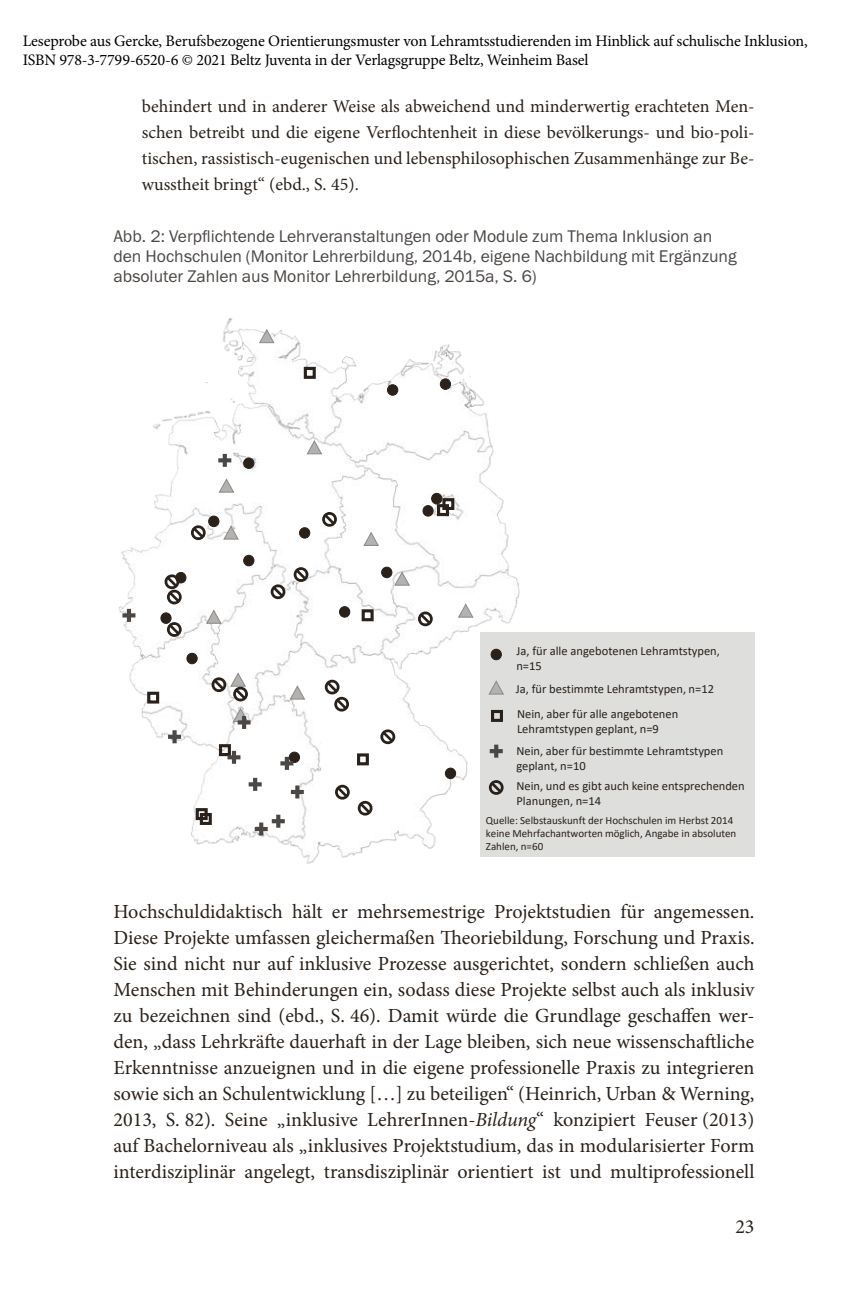
<style>
.page{position:relative;width:851px;height:1304px;background:#fff}
.page>*{position:absolute;margin:0;border:0;box-sizing:border-box;transform-origin:0 0}
.t1{font:20px/26px "Minion Pro";letter-spacing:-.005em;color:#29211a;text-align:justify}
.t2{font:18px/26px "Minion Pro";letter-spacing:-.005em;color:#29211a;text-align:justify}
.t3{font:17px/20.4px "Franklin Gothic Book ITC";color:#4b4744}
.t4{font:16px/19.2px "Minion Pro";letter-spacing:-.01em;color:#000}
.t5{font:12.4px/15px "Calibri";color:#29211a}
.t6{font:11px/13.2px "Calibri";color:#29211a}
.s1{font-style:italic}
</style>
<div class="page">
<div style="left:480px;top:632px;width:274px;height:225px;background:#dededd"></div>
<img style="left:118px;top:318px;width:402px;height:546px">
<div style="left:387px;top:385px;width:10px;height:10px;background:#29211a;border-radius:50%"></div>
<div style="left:387px;top:384px;width:11px;height:12px;border:1px solid #29211a;border-radius:50%"></div>
<div style="left:440px;top:379px;width:10px;height:10px;background:#29211a;border-radius:50%"></div>
<div style="left:440px;top:378px;width:11px;height:12px;border:1px solid #29211a;border-radius:50%"></div>
<div style="left:431px;top:493px;width:11px;height:11px;background:#29211a;border-radius:50%"></div>
<div style="left:431px;top:493px;width:11px;height:11px;border:1px solid #29211a;border-radius:50%"></div>
<div style="left:244px;top:458px;width:10px;height:10px;background:#29211a;border-radius:50%"></div>
<div style="left:243px;top:458px;width:11px;height:11px;border:1px solid #29211a;border-radius:50%"></div>
<div style="left:209px;top:516px;width:10px;height:11px;background:#29211a;border-radius:50%"></div>
<div style="left:208px;top:516px;width:11px;height:11px;border:1px solid #29211a;border-radius:50%"></div>
<div style="left:244px;top:555px;width:10px;height:11px;background:#29211a;border-radius:50%"></div>
<div style="left:243px;top:555px;width:11px;height:11px;border:1px solid #29211a;border-radius:50%"></div>
<div style="left:299px;top:528px;width:11px;height:10px;background:#29211a;border-radius:50%"></div>
<div style="left:299px;top:527px;width:11px;height:12px;border:1px solid #29211a;border-radius:50%"></div>
<div style="left:339px;top:607px;width:11px;height:10px;background:#29211a;border-radius:50%"></div>
<div style="left:339px;top:606px;width:11px;height:12px;border:1px solid #29211a;border-radius:50%"></div>
<div style="left:381px;top:567px;width:11px;height:11px;background:#29211a;border-radius:50%"></div>
<div style="left:381px;top:567px;width:11px;height:11px;border:1px solid #29211a;border-radius:50%"></div>
<div style="left:423px;top:506px;width:10px;height:10px;background:#29211a;border-radius:50%"></div>
<div style="left:422px;top:505px;width:11px;height:12px;border:1px solid #29211a;border-radius:50%"></div>
<div style="left:176px;top:572px;width:10px;height:11px;background:#29211a;border-radius:50%"></div>
<div style="left:175px;top:572px;width:11px;height:11px;border:1px solid #29211a;border-radius:50%"></div>
<div style="left:161px;top:613px;width:10px;height:10px;background:#29211a;border-radius:50%"></div>
<div style="left:160px;top:612px;width:11px;height:12px;border:1px solid #29211a;border-radius:50%"></div>
<div style="left:187px;top:653px;width:10px;height:11px;background:#29211a;border-radius:50%"></div>
<div style="left:186px;top:653px;width:12px;height:11px;border:1px solid #29211a;border-radius:50%"></div>
<div style="left:289px;top:752px;width:10px;height:10px;background:#29211a;border-radius:50%"></div>
<div style="left:289px;top:752px;width:11px;height:11px;border:1px solid #29211a;border-radius:50%"></div>
<div style="left:445px;top:768px;width:10px;height:11px;background:#29211a;border-radius:50%"></div>
<div style="left:445px;top:768px;width:11px;height:11px;border:1px solid #29211a;border-radius:50%"></div>
<div style="left:491px;top:649px;width:10px;height:11px;background:#29211a;border-radius:50%"></div>
<div style="left:490px;top:649px;width:12px;height:11px;border:1px solid #29211a;border-radius:50%"></div>
<svg style="left:258px;top:328px;width:17px;height:16px"></svg>
<svg style="left:306px;top:439px;width:17px;height:16px"></svg>
<svg style="left:222px;top:524px;width:18px;height:16px"></svg>
<svg style="left:393px;top:570px;width:18px;height:17px"></svg>
<svg style="left:362px;top:531px;width:18px;height:16px"></svg>
<svg style="left:457px;top:602px;width:17px;height:17px"></svg>
<svg style="left:289px;top:684px;width:17px;height:16px"></svg>
<svg style="left:205px;top:608px;width:17px;height:17px"></svg>
<svg style="left:218px;top:477px;width:17px;height:17px"></svg>
<svg style="left:487px;top:679px;width:18px;height:16px"></svg>
<div style="left:304px;top:367px;width:12px;height:12px;border:3px solid #29211a"></div>
<div style="left:442px;top:498px;width:12px;height:12px;border:3px solid #29211a"></div>
<div style="left:437px;top:504px;width:12px;height:12px;border:3px solid #29211a"></div>
<div style="left:361px;top:609px;width:12px;height:12px;border:3px solid #29211a"></div>
<div style="left:357px;top:753px;width:12px;height:12px;border:3px solid #29211a"></div>
<div style="left:196px;top:808px;width:12px;height:12px;border:3px solid #29211a"></div>
<div style="left:200px;top:813px;width:12px;height:12px;border:3px solid #29211a"></div>
<div style="left:219px;top:744px;width:12px;height:12px;border:3px solid #29211a"></div>
<div style="left:147px;top:692px;width:12px;height:12px;border:3px solid #29211a"></div>
<div style="left:491px;top:710px;width:12px;height:12px;border:3px solid #29211a"></div>
<svg style="left:122px;top:609px;width:13px;height:13px"></svg>
<svg style="left:168px;top:730px;width:13px;height:13px"></svg>
<svg style="left:218px;top:454px;width:13px;height:13px"></svg>
<svg style="left:227px;top:751px;width:13px;height:13px"></svg>
<svg style="left:232px;top:707px;width:18px;height:22px"></svg>
<svg style="left:248px;top:778px;width:14px;height:13px"></svg>
<svg style="left:280px;top:757px;width:13px;height:13px"></svg>
<svg style="left:291px;top:785px;width:13px;height:13px"></svg>
<svg style="left:255px;top:815px;width:30px;height:20px"></svg>
<svg style="left:489px;top:745px;width:13px;height:13px"></svg>
<svg style="left:191px;top:525px;width:15px;height:15px"></svg>
<svg style="left:380px;top:729px;width:15px;height:15px"></svg>
<svg style="left:358px;top:801px;width:14px;height:15px"></svg>
<svg style="left:335px;top:785px;width:15px;height:15px"></svg>
<svg style="left:325px;top:680px;width:24px;height:32px"></svg>
<svg style="left:418px;top:612px;width:14px;height:14px"></svg>
<svg style="left:322px;top:512px;width:15px;height:15px"></svg>
<svg style="left:293px;top:567px;width:15px;height:15px"></svg>
<svg style="left:270px;top:584px;width:15px;height:15px"></svg>
<svg style="left:164px;top:574px;width:18px;height:30px"></svg>
<svg style="left:167px;top:622px;width:15px;height:15px"></svg>
<svg style="left:211px;top:671px;width:37px;height:30px"></svg>
<svg style="left:489px;top:780px;width:14px;height:15px"></svg>
<p class="t4" style="left:23px;top:31px;width:786px">Leseprobe aus Gercke, Berufsbezogene Orientierungsmuster von Lehramtsstudierenden im Hinblick auf schulische Inklusion,<br>ISBN 978-3-7799-6520-6 © 2021 Beltz Juventa in der Verlagsgruppe Beltz, Weinheim Basel</p>
<p class="t2" style="left:142px;top:93px;width:614px">behindert und in anderer Weise als abweichend und minderwertig erachteten Men&shy;schen betreibt und die eigene Verflochtenheit in diese bevölkerungs- und bio-poli&shy;tischen, rassistisch-eugenischen und lebensphilosophischen Zusammenhänge zur Be&shy;wusstheit bringt“ (ebd., S. 45).</p>
<p class="t3" style="left:113px;top:225px;width:624px">Abb. 2: Verpflichtende Lehrveranstaltungen oder Module zum Thema Inklusion an den Hochschulen (Monitor Lehrerbildung, 2014b, eigene Nachbildung mit Ergänzung absoluter Zahlen aus Monitor Lehrerbildung, 2015a, S. 6)</p>
<p class="t5" style="left:516px;top:643px;width:205px">Ja, für alle angebotenen Lehramtstypen, n=15</p>
<p class="t5" style="left:515px;top:676px;width:200px;line-height:25.2px">Ja, für bestimmte Lehramtstypen, n=12<br>Nein, aber für alle angebotenen</p>
<p class="t5" style="left:516px;top:717px;width:208px;line-height:22px">Lehramtstypen geplant, n=9<br>Nein, aber für bestimmte Lehramtstypen</p>
<p class="t5" style="left:516px;top:755px;width:230px;line-height:20.2px">geplant, n=10<br>Nein, und es gibt auch keine entsprechenden</p>
<p class="t5" style="left:516px;top:793px;width:86px">Planungen, n=14</p>
<p class="t6" style="left:486px;top:813px;width:252px">Quelle: Selbstauskunft der Hochschulen im Herbst 2014 keine Mehrfachantworten möglich, Angabe in absoluten<br>Zahlen, n=60</p>
<p class="t1" style="left:113px;top:898px;width:642px">Hochschuldidaktisch hält er mehrsemestrige Projektstudien für angemessen.<br>Diese Projekte umfassen gleichermaßen Theoriebildung, Forschung und Praxis.<br>Sie sind nicht nur auf inklusive Prozesse ausgerichtet, sondern schließen auch Menschen mit Behinderungen ein, sodass diese Projekte selbst auch als inklusiv zu bezeichnen sind (ebd., S. 46). Damit würde die Grundlage geschaffen wer&shy;den, „dass Lehrkräfte dauerhaft in der Lage bleiben, sich neue wissenschaftliche Erkenntnisse anzueignen und in die eigene professionelle Praxis zu integrieren sowie sich an Schulentwicklung […] zu beteiligen“ (Heinrich, Urban &amp; Werning, 2013, S. 82). Seine „inklusive LehrerInnen-<span class="s1">Bildung</span>“ konzipiert Feuser (2013) auf Bachelorniveau als „inklusives Projektstudium, das in modularisierter Form interdisziplinär angelegt, transdisziplinär orientiert ist und multiprofessionell</p>
<p class="t1" style="left:735px;top:1214px;width:21px">23</p>
</div>
